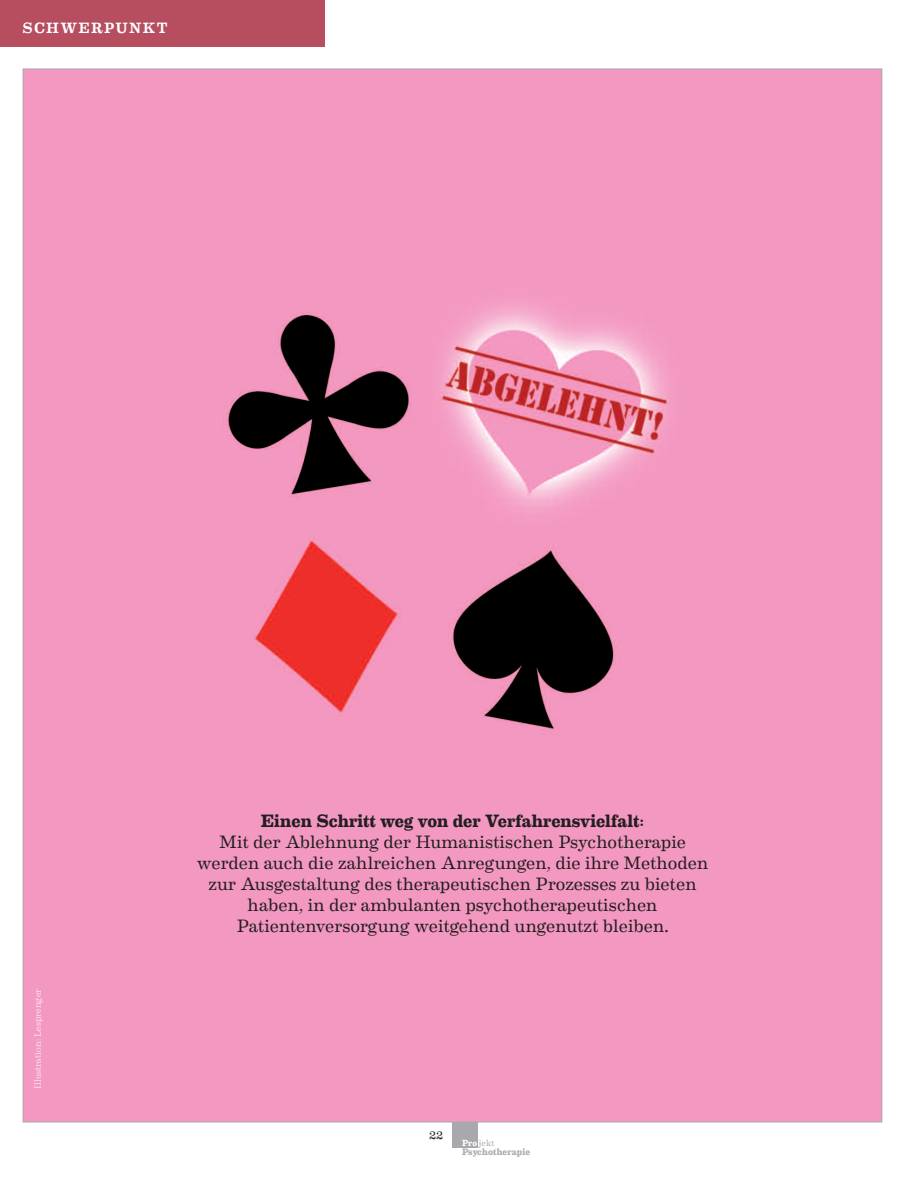
<style>
.page{position:relative;width:903px;height:1179px;background:#fff}
.page>*{position:absolute;margin:0;border:0;box-sizing:border-box;transform-origin:0 0}
.t1{font:18px/21px "Eames Century Modern";color:#231f20;text-align:center}
.t2{font:700 18px "Eames Century Modern";color:#231f20}
.t3{font:500 15px "Eames Century Modern";letter-spacing:.08em;color:#fff}
.t4{font:13.5px "Eames Century Modern";color:#231f20}
.t5{font:700 9.45px "Eames Century Modern";letter-spacing:.01em;color:#a8a9ad}
.t6{font:300 9px "Eames Century Modern";letter-spacing:.01em;color:#fff}
.t7{font:9px "Eames Century Modern";color:#a8a9ad}
.s1{font-weight:700;color:#fff}
</style>
<div class="page">
<img style="left:25px;top:70px;width:855px;height:1050px">
<div style="left:452px;top:1122px;width:25px;height:25px;background:#a8a9ad"></div>
<div style="left:0;top:0;width:325px;height:47px;background:#b64e60"></div>
<p class="t3" style="left:23px;top:23px;width:146px">SCHWERPUNKT</p>
<p class="t6" style="left:35px;top:1088px;width:101px;rotate:-90deg">Illustration: Lesprenger</p>
<p class="t2" style="left:261px;top:814px;width:384px">Einen Schritt weg von der Verfahrensvielfalt:</p>
<p class="t1" style="left:197px;top:833px;width:513px">Mit der Ablehnung der Humanistischen Psychotherapie werden auch die zahlreichen Anregungen, die ihre Methoden zur Ausgestaltung des therapeutischen Prozesses zu bieten haben, in der ambulanten psychotherapeutischen Patientenversorgung weitgehend ungenutzt bleiben.</p>
<p class="t4" style="left:429px;top:1130px;width:16px">22</p>
<p class="t7" style="left:462px;top:1139px;width:34px"><span class="s1">Pro</span> jekt</p>
<p class="t5" style="left:462px;top:1148px;width:70px">Psychotherapie</p>
</div>
